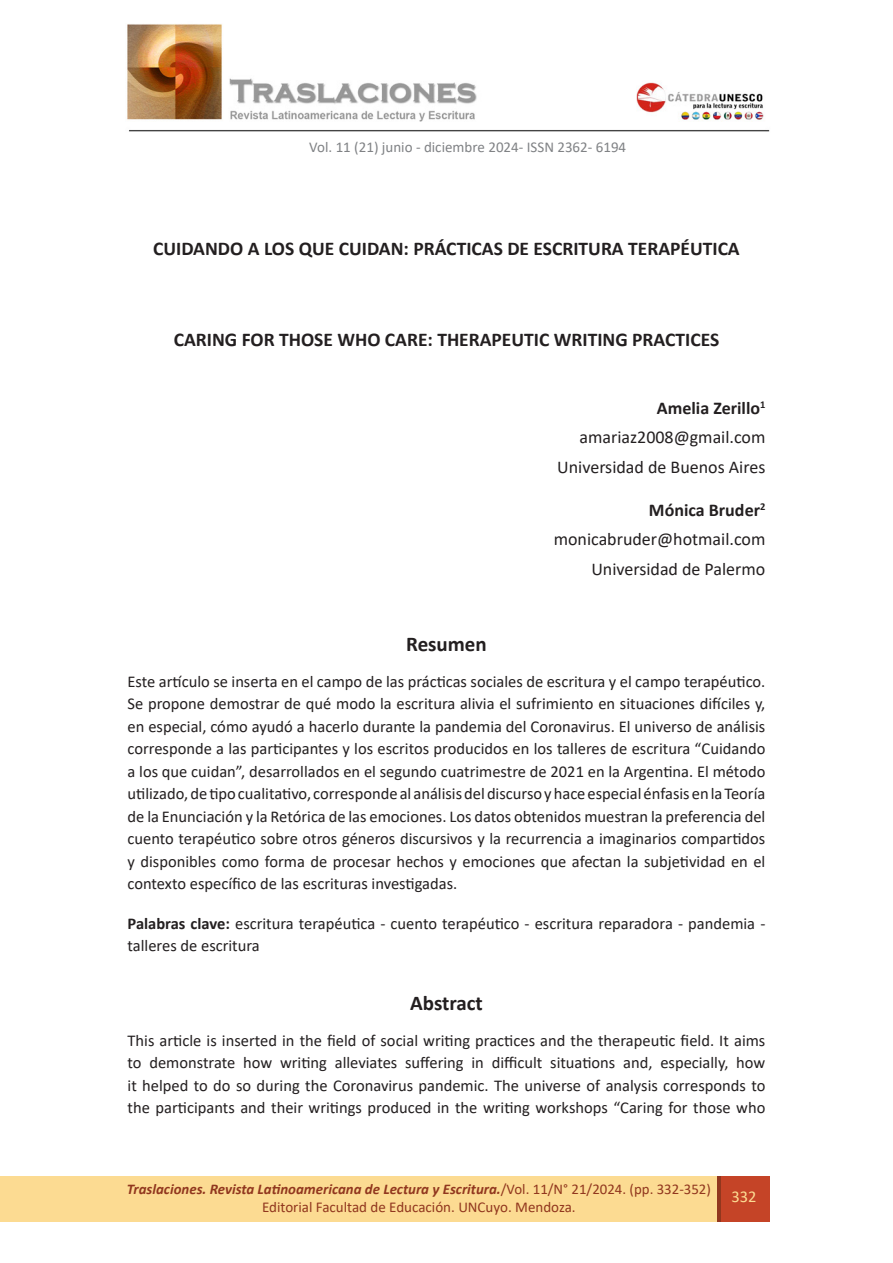
<style>
.page{position:relative;width:893px;height:1263px;background:#fff}
.page>*{position:absolute;margin:0;border:0;box-sizing:border-box;transform-origin:0 0}
.Titulo{font:700 21px "Calibri";color:#231f20}
.Título_Principal{font:700 19.5px "Calibri";color:#231f20}
.t1{font:18px "Calibri";color:#231f20}
.t2{font:700 18px "Calibri";color:#231f20}
.Resumen{font:16.5px/22.5px "Calibri";color:#231f20;text-align:justify}
.t3{font:16.5px "Calibri";color:#fcdb92}
.t4{font:15px "Calibri";color:#91371e}
.t5{font:15px "Calibri";color:#808285}
.t6{font:italic 700 14.85px "Calibri";color:#91371e}
.s1{font-weight:700}
.s2{font-weight:400;font-style:normal}
</style>
<div class="page">
<img style="left:127px;top:24px;width:643px;height:108px">
<div style="left:718px;top:1176px;width:52px;height:46px;background:#c54427"></div>
<div style="left:0;top:1176px;width:719px;height:46px;background:#fcdb92"></div>
<hr style="left:718px;top:1176px;width:3px;height:46px;background:#91371e">
<p class="t5" style="left:309px;top:136px;width:318px">Vol. 11 (21) junio - diciembre 2024- ISSN 2362- 6194</p>
<p class="Título_Principal" style="left:153px;top:234px;width:588px">CUIDANDO A LOS QUE CUIDAN: PRÁCTICAS DE ESCRITURA TERAPÉUTICA</p>
<p class="Título_Principal" style="left:174px;top:325px;width:547px">CARING FOR THOSE WHO CARE: THERAPEUTIC WRITING PRACTICES</p>
<p class="t2" style="left:657px;top:395px;width:110px">Amelia Zerillo<sup>1</sup></p>
<p class="t1" style="left:579px;top:425px;width:187px">amariaz2008@gmail.com</p>
<p class="t1" style="left:557px;top:455px;width:210px">Universidad de Buenos Aires</p>
<p class="t2" style="left:649px;top:497px;width:118px">Mónica Bruder<sup>2</sup></p>
<p class="t1" style="left:554px;top:527px;width:213px">monicabruder@hotmail.com</p>
<p class="t1" style="left:591px;top:557px;width:176px">Universidad de Palermo</p>
<p class="Titulo" style="left:406px;top:629px;width:82px">Resumen</p>
<p class="Resumen" style="left:128px;top:669px;width:639px">Este artículo se inserta en el campo de las prácticas sociales de escritura y el campo terapéutico.<br>Se propone demostrar de qué modo la escritura alivia el sufrimiento en situaciones difíciles y, en especial, cómo ayudó a hacerlo durante la pandemia del Coronavirus. El universo de análisis corresponde a las participantes y los escritos producidos en los talleres de escritura “Cuidando a los que cuidan”, desarrollados en el segundo cuatrimestre de 2021 en la Argentina. El método utilizado, de tipo cualitativo, corresponde al análisis del discurso y hace especial énfasis en la Teoría de la Enunciación y la Retórica de las emociones. Los datos obtenidos muestran la preferencia del cuento terapéutico sobre otros géneros discursivos y la recurrencia a imaginarios compartidos y disponibles como forma de procesar hechos y emociones que afectan la subjetividad en el contexto específico de las escrituras investigadas.</p>
<p class="Resumen" style="left:128px;top:911px;width:639px"><span class="s1">Palabras clave:</span> escritura terapéutica - cuento terapéutico - escritura reparadora - pandemia - talleres de escritura</p>
<p class="Titulo" style="left:410px;top:988px;width:74px">Abstract</p>
<p class="Resumen" style="left:128px;top:1028px;width:639px">This article is inserted in the field of social writing practices and the therapeutic field. It aims to demonstrate how writing alleviates suffering in difficult situations and, especially, how it helped to do so during the Coronavirus pandemic. The universe of analysis corresponds to the participants and their writings produced in the writing workshops “Caring for those who</p>
<p class="t6" style="left:127px;top:1179px;width:586px">Traslaciones. Revista Latinoamericana de Lectura y Escritura.<span class="s2">/Vol. 11/N° 21/2024. (pp. 332-352)</span></p>
<p class="t4" style="left:262px;top:1197px;width:315px">Editorial Facultad de Educación. UNCuyo. Mendoza.</p>
<p class="t3" style="left:731px;top:1185px;width:27px">332</p>
</div>
